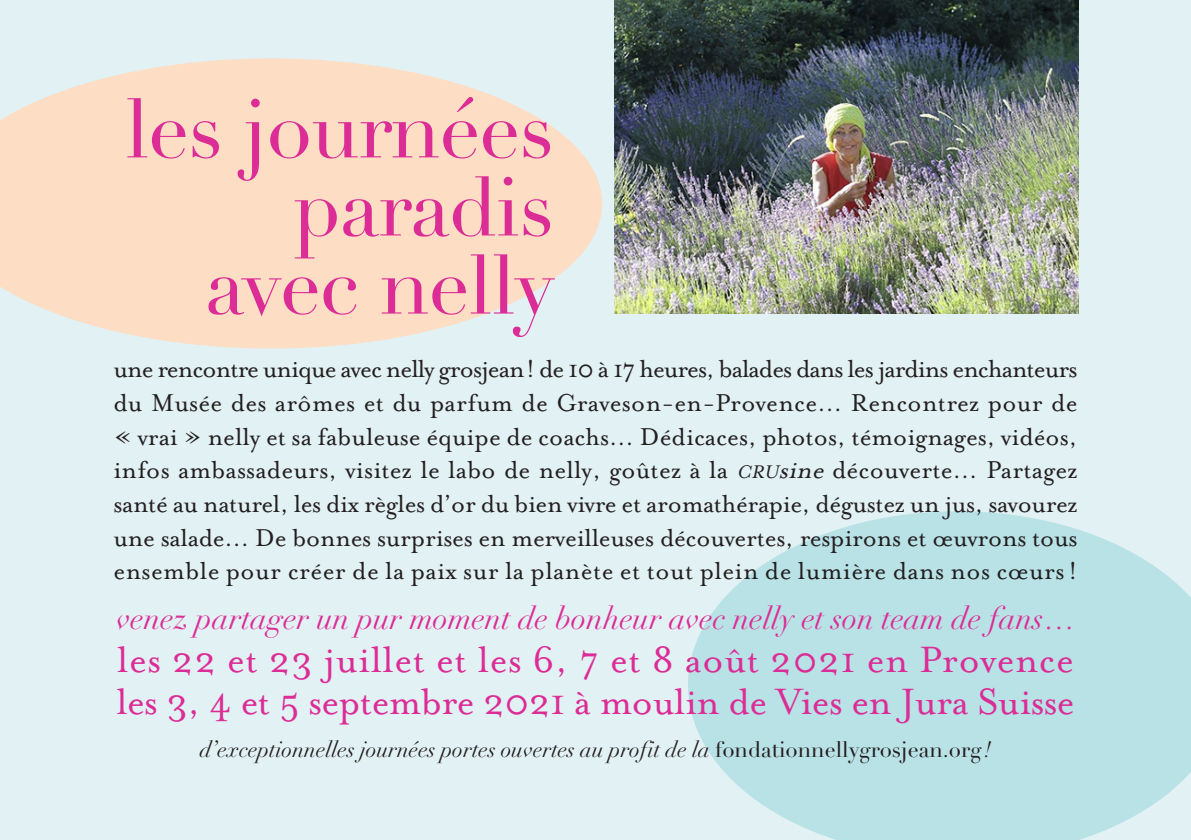
<style>
.page{position:relative;width:1191px;height:840px;background:#fff}
.page>*{position:absolute;margin:0;border:0;box-sizing:border-box;transform-origin:0 0}
.t1{font:82px/78px "Didot";letter-spacing:-.015em;color:#dc2c96;text-align:right}
.t2{font:42px/42.4px "Mrs Eaves Roman";letter-spacing:-.01em;color:#dc2c96}
.t3{font:italic 31px "Didot";color:#dc2c96}
.t4{font:28px/33.6px "Mrs Eaves Roman";letter-spacing:.015em;color:#231f20;text-align:justify}
.t5{font:italic 22px "Didot";color:#231f20}
.s1{font-style:italic;font-size:21px}
.s2{font-style:italic}
.s3{font-style:normal}
</style>
<div class="page">
<div style="left:0;top:0;width:1191px;height:839px;background:#e2f1f4"></div>
<svg style="left:0;top:58px;width:602px;height:290px;fill:#fdddc4"></svg>
<svg style="left:688px;top:511px;width:503px;height:328px;fill:#b9e2e6"></svg>
<img style="left:615px;top:0;width:463px;height:313px">
<h1 class="t1" style="left:125px;top:92px;width:430px">les journées paradis avec nelly</h1>
<p class="t4" style="left:113px;top:352px;width:965px">une rencontre unique avec nelly grosjean! de 10 à 17 heures, balades dans les jardins enchanteurs du Musée des arômes et du parfum de Graveson-en-Provence… Rencontrez pour de « vrai » nelly et sa fabuleuse équipe de coachs… Dédicaces, photos, témoignages, vidéos, infos ambassadeurs, visitez le labo de nelly, goûtez à la <span class="s1">CRU</span><span class="s2">sine</span>découverte… Partagez santé au naturel, les dix règles d’or du bien vivre et aromathérapie, dégustez un jus, savourez une salade… De bonnes surprises en merveilleuses découvertes, respirons et œuvrons tous ensemble pour créer de la paix sur la planète et tout plein de lumière dans nos cœurs!</p>
<p class="t3" style="left:117px;top:599px;width:959px">venez partager un pur moment de bonheur avec nelly et son team de fans…</p>
<h2 class="t2" style="left:116px;top:638px;width:959px">les 22 et 23 juillet et les 6, 7 et 8 août 2021 en Provence les 3, 4 et 5 septembre 2021 à moulin de Vies en Jura Suisse</h2>
<p class="t5" style="left:200px;top:734px;width:793px">d’exceptionnelles journées portes ouvertes au profit de la <span class="s3">fondationnellygrosjean.org</span>!</p>
</div>
